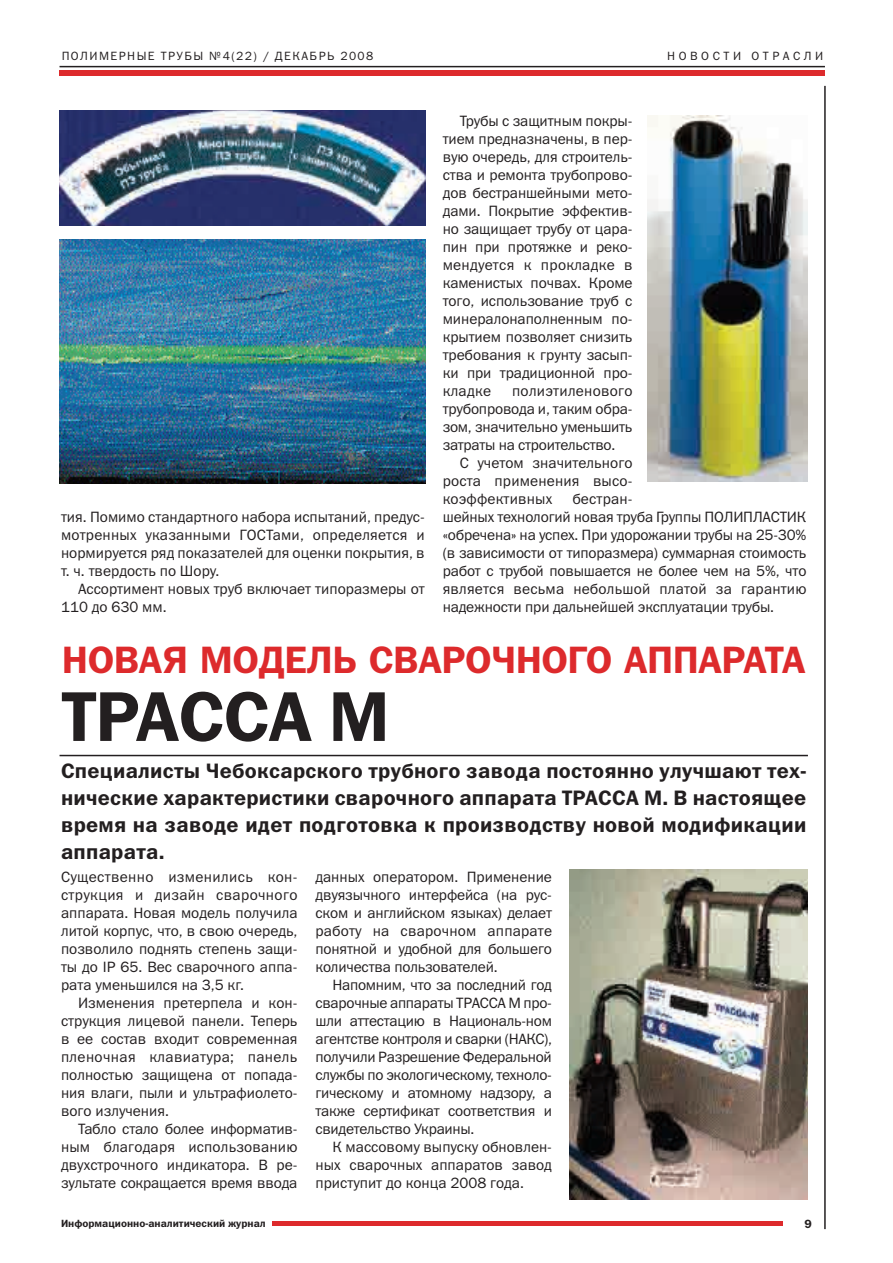
<style>
.page{position:relative;width:893px;height:1263px;background:#fff}
.page>*{position:absolute;margin:0;border:0;box-sizing:border-box;transform-origin:0 0}
.t1{font:70.8px "Franklin Gothic Demi C";letter-spacing:-.01em;color:#231f20}
.t2{font:38.4px "Franklin Gothic Demi C";letter-spacing:-.01em;color:#dd2a2c}
.t3{font:21px/27px "Franklin Gothic Demi C";letter-spacing:.01em;color:#231f20;text-align:justify}
.t4{font:15px/18px "Franklin Gothic Book C";letter-spacing:-.005em;color:#231f20;text-align:justify}
.t5{font:12px "Franklin Gothic Book C";letter-spacing:.12em;color:#231f20}
.t6{font:12px "Franklin Gothic Book C";letter-spacing:.3em;color:#231f20}
.t7{font:12px "Franklin Gothic Demi C";color:#231f20}
.t8{font:10.5px "Franklin Gothic Demi C";color:#231f20}
</style>
<div class="page">
<hr style="left:824px;top:86px;width:2px;height:1143px;background:#231f20">
<hr style="left:60px;top:66px;width:765px;height:1px;background:#231f20">
<div style="left:60px;top:70px;width:765px;height:6px;background:#dd2a2c"></div>
<div style="left:273px;top:1221px;width:510px;height:5px;background:#dd2a2c"></div>
<img style="left:647px;top:115px;width:161px;height:367px">
<img style="left:60px;top:111px;width:365px;height:115px">
<img style="left:60px;top:240px;width:365px;height:243px">
<hr style="left:60px;top:755px;width:748px;height:1px;background:#231f20">
<img style="left:570px;top:869px;width:238px;height:330px">
<p class="t5" style="left:62px;top:48px;width:313px">ПОЛИМЕРНЫЕ ТРУБЫ №4(22) / ДЕКАБРЬ 2008</p>
<p class="t6" style="left:667px;top:48px;width:158px">НОВОСТИ ОТРАСЛИ</p>
<p class="t4" style="left:61px;top:508px;width:365px">тия. Помимо стандартного набора испытаний, предус&shy;мотренных указанными ГОСТами, определяется и нормируется ряд показателей для оценки покрытия, в т. ч. твердость по Шору.</p>
<p class="t4" style="left:61px;top:580px;width:365px;text-indent:17px">Ассортимент новых труб включает типоразмеры от<br>110 до 630 мм.</p>
<p class="t4" style="left:443px;top:112px;width:191px;text-indent:17px">Трубы с защитным покры&shy;тием предназначены, в пер&shy;вую очередь, для строитель&shy;ства и ремонта трубопрово&shy;дов бестраншейными мето&shy;дами. Покрытие эффектив&shy;но защищает трубу от цара&shy;пин при протяжке и реко&shy;мендуется к прокладке в каменистых почвах. Кроме того, использование труб с минералонаполненным по&shy;крытием позволяет снизить требования к грунту засып&shy;ки при традиционной про&shy;кладке</p>
<p class="t4" style="left:443px;top:382px;width:191px;text-indent:69px">полиэтиленового трубопровода и, таким обра&shy;зом, значительно уменьшить затраты на строительство.</p>
<p class="t4" style="left:443px;top:454px;width:191px;text-indent:17px">С учетом значительного роста применения высо&shy;коэффективных</p>
<p class="t4" style="left:443px;top:490px;width:365px;text-align:left;text-indent:130px">бестран-<br>шейных технологий новая труба Группы ПОЛИПЛАСТИК «обречена» на успех. При удорожании трубы на 25-30% (в зависимости от типоразмера) суммарная стоимость работ с трубой повышается не более чем на 5%, что является весьма небольшой платой за гарантию надежности при дальнейшей эксплуатации трубы.</p>
<h2 class="t2" style="left:62px;top:637px;width:745px">НОВАЯ МОДЕЛЬ СВАРОЧНОГО АППАРАТА</h2>
<h1 class="t1" style="left:62px;top:675px;width:329px">ТРАССА М</h1>
<h3 class="t3" style="left:61px;top:757px;width:747px">Специалисты Чебоксарского трубного завода постоянно улучшают тех&shy;нические характеристики сварочного аппарата ТРАССА М. В настоящее время на заводе идет подготовка к производству новой модификации аппарата.</h3>
<p class="t4" style="left:61px;top:868px;width:238px">Существенно изменились кон&shy;струкция и дизайн сварочного аппарата. Новая модель получила литой корпус, что, в свою очередь, позволило поднять степень защи&shy;ты до IP 65. Вес сварочного аппа&shy;рата уменьшился на 3,5 кг.</p>
<p class="t4" style="left:61px;top:994px;width:238px;text-indent:17px">Изменения претерпела и кон&shy;струкция лицевой панели. Теперь в ее состав входит современная пленочная клавиатура; панель полностью защищена от попада&shy;ния влаги, пыли и ультрафиолето&shy;вого излучения.</p>
<p class="t4" style="left:61px;top:1120px;width:238px;text-indent:17px">Табло стало более информатив&shy;ным благодаря использованию двухстрочного индикатора. В ре&shy;зультате сокращается время ввода</p>
<p class="t8" style="left:61px;top:1217px;width:206px">Информационно-аналитический журнал</p>
<p class="t4" style="left:315px;top:868px;width:238px">данных оператором. Применение двуязычного интерфейса (на рус&shy;ском и английском языках) делает работу на сварочном аппарате понятной и удобной для большего количества пользователей.</p>
<p class="t4" style="left:315px;top:976px;width:238px;text-indent:17px">Напомним, что за последний год сварочные аппараты ТРАССА М про&shy;шли аттестацию в Националь-ном агентстве контроля и сварки (НАКС), получили Разрешение Федеральной службы по экологическому, техноло&shy;гическому и атомному надзору, а также сертификат соответствия и свидетельство Украины.</p>
<p class="t4" style="left:315px;top:1138px;width:238px;text-indent:17px">К массовому выпуску обновлен&shy;ных сварочных аппаратов завод приступит до конца 2008 года.</p>
<p class="t7" style="left:805px;top:1217px;width:9px">9</p>
</div>
